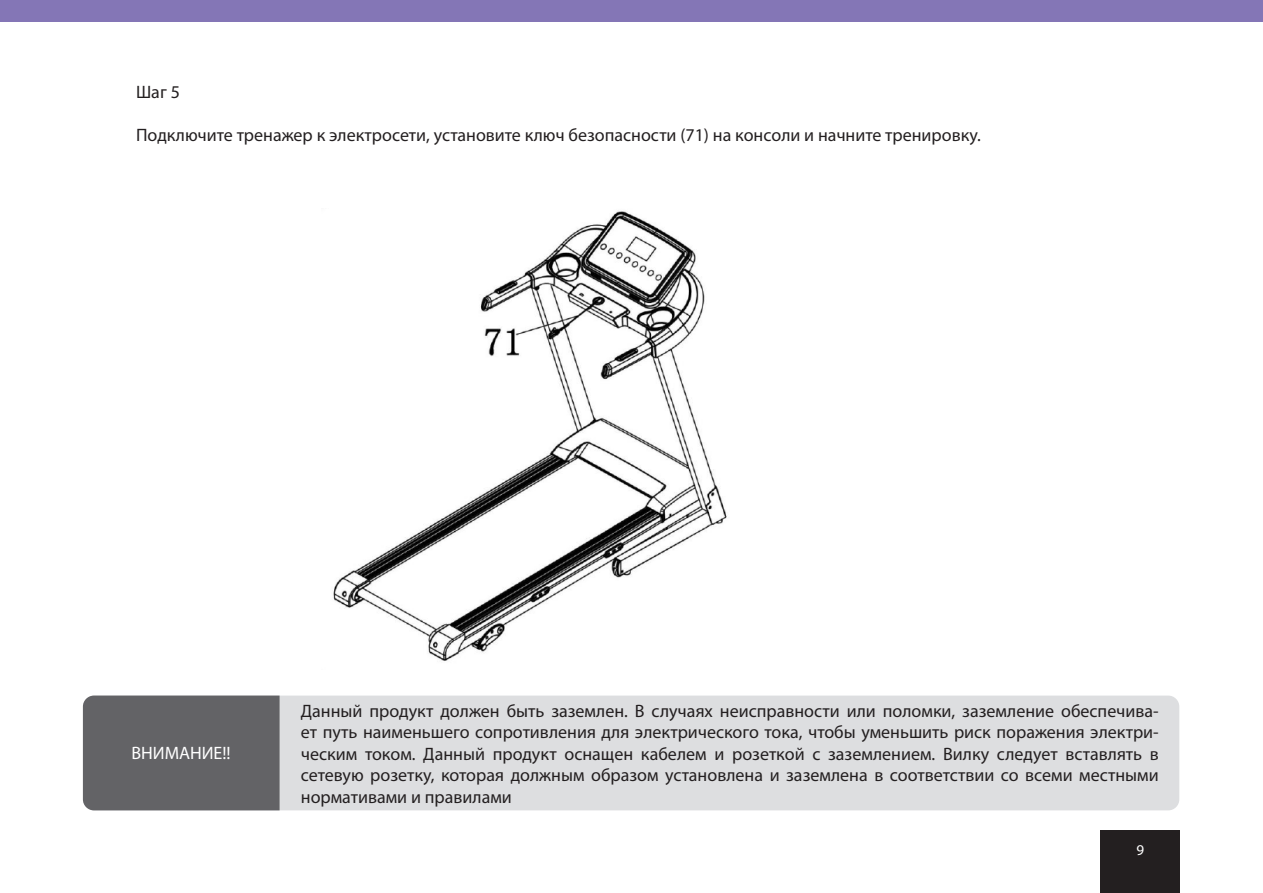
<style>
.page{position:relative;width:1263px;height:893px;background:#fff}
.page>*{position:absolute;margin:0;border:0;box-sizing:border-box;transform-origin:0 0}
.Обычный_текст{font:18px/21.6px "Myriad Pro";color:#231f20;text-align:justify}
.РАЗДЕЛ{font:18px "Myriad Pro";color:#fff}
.t1{font:15px "Myriad Pro";color:#fff}
</style>
<div class="page">
<div style="left:0;top:0;width:1263px;height:21px;background:#8476b6"></div>
<div style="left:1101px;top:831px;width:79px;height:62px;background:#231f20"></div>
<div style="left:83px;top:696px;width:1096px;height:114px;background:#dddee0;border-radius:11px"></div>
<div style="left:83px;top:696px;width:197px;height:114px;background:#636366"></div>
<img style="left:333px;top:211px;width:394px;height:450px">
<p class="Обычный_текст" style="left:136px;top:81px;width:45px">Шаг 5</p>
<p class="Обычный_текст" style="left:136px;top:124px;width:846px">Подключите тренажер к электросети, установите ключ безопасности (71) на консоли и начните тренировку.</p>
<p class="РАЗДЕЛ" style="left:131px;top:742px;width:101px">ВНИМАНИЕ!!</p>
<p class="Обычный_текст" style="left:301px;top:699px;width:859px">Данный продукт должен быть заземлен. В случаях неисправности или поломки, заземление обеспечива&shy;ет путь наименьшего сопротивления для электрического тока, чтобы уменьшить риск поражения электри&shy;ческим током. Данный продукт оснащен кабелем и розеткой с заземлением. Вилку следует вставлять в сетевую розетку, которая должным образом установлена и заземлена в соответствии со всеми местными нормативами и правилами</p>
<p class="t1" style="left:1136px;top:841px;width:9px">9</p>
</div>
